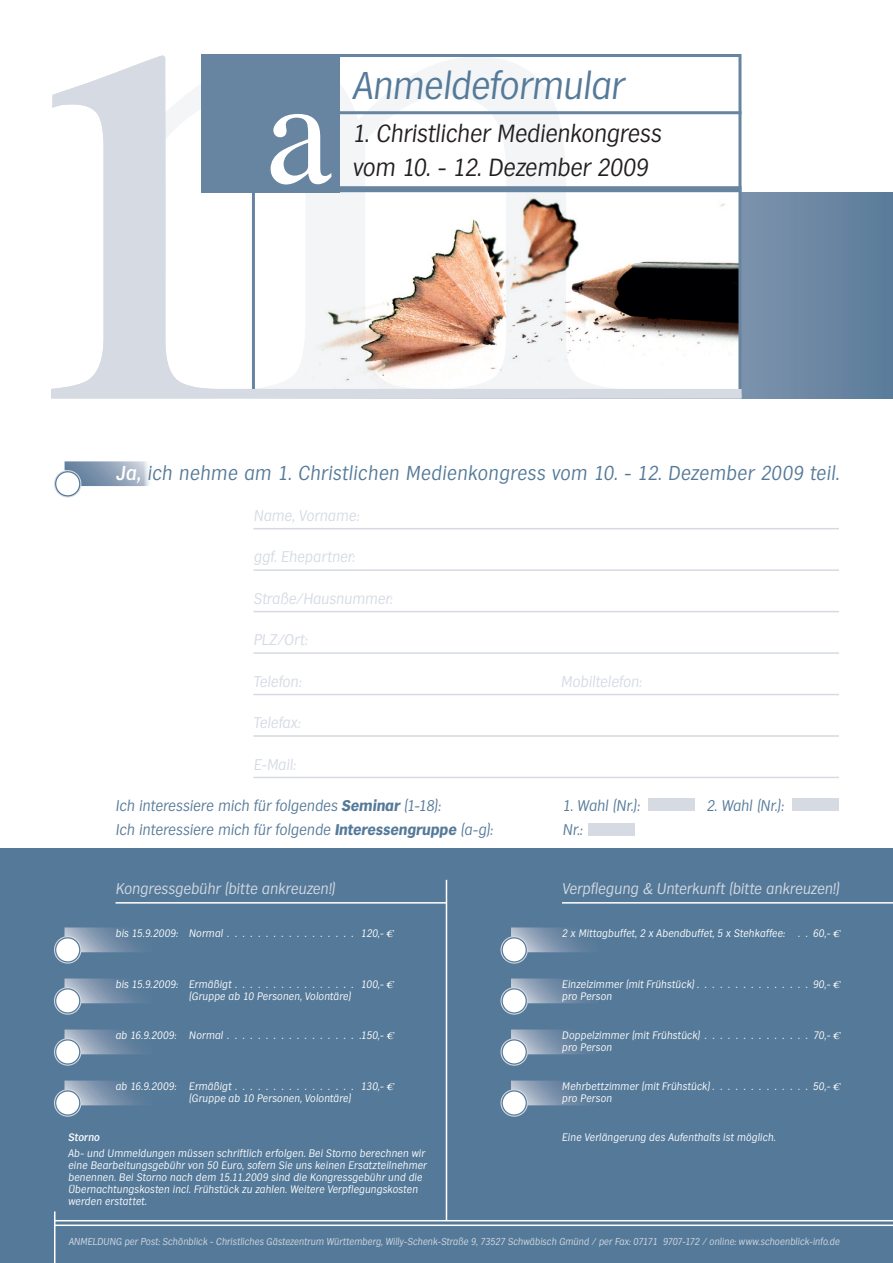
<style>
.page{position:relative;width:893px;height:1263px;background:#fff}
.page>*{position:absolute;margin:0;border:0;box-sizing:border-box;transform-origin:0 0}
.t1{font:150px "Times";color:#fff}
.t2{font:italic 300 37.5px "Hamburg";letter-spacing:-.005em;color:#557a99}
.t3{font:italic 300 24px "Hamburg";letter-spacing:-.005em;color:#231f20}
.t4{font:italic 300 19.5px "Hamburg";letter-spacing:.02em;color:#557a99}
.t5{font:italic 300 15px "Hamburg";letter-spacing:.01em;color:#d5dae3}
.t6{font:italic 300 15px "Hamburg";letter-spacing:.005em;color:#557a99}
.t7{font:italic 300 10.5px/12px "Hamburg";letter-spacing:.02em;color:#fff}
.t8{font:italic 500 10.5px "Hamburg";letter-spacing:.02em;color:#fff}
.t9{font:italic 300 9.75px "Hamburg";letter-spacing:.01em;color:#d5dae3}
.s1{font-weight:500;color:#fff}
.s2{font-weight:700}
.s3{font-family:"Times";font-weight:400}
</style>
<div class="page">
<svg style="left:741px;top:192px;width:152px;height:206px;background:#6b87a3"></svg>
<hr style="left:253px;top:528px;width:586px;height:1px;background:#d5dae3">
<hr style="left:253px;top:569px;width:586px;height:2px;background:#d5dae3">
<hr style="left:253px;top:611px;width:586px;height:1px;background:#d5dae3">
<hr style="left:253px;top:652px;width:586px;height:2px;background:#d5dae3">
<hr style="left:253px;top:694px;width:586px;height:1px;background:#d5dae3">
<hr style="left:253px;top:735px;width:586px;height:2px;background:#d5dae3">
<hr style="left:253px;top:777px;width:586px;height:1px;background:#d5dae3">
<div style="left:0;top:849px;width:893px;height:414px;background:#557a99"></div>
<hr style="left:55px;top:1224px;width:838px;height:2px;background:#fff">
<hr style="left:55px;top:1220px;width:838px;height:1px;background:#fff">
<hr style="left:116px;top:902px;width:330px;height:1px;background:#fff">
<hr style="left:54px;top:1211px;width:2px;height:52px;background:#fff">
<hr style="left:446px;top:880px;width:1px;height:340px;background:#fff">
<hr style="left:562px;top:902px;width:331px;height:1px;background:#fff">
<svg style="left:65px;top:461px;width:84px;height:25px;background:#94a6bb"></svg>
<svg style="left:54px;top:470px;width:27px;height:27px"></svg>
<svg style="left:55px;top:471px;width:25px;height:25px"></svg>
<div style="left:56px;top:472px;width:23px;height:23px;background:#fff;border-radius:50%"></div>
<svg style="left:65px;top:927px;width:75px;height:25px"></svg>
<svg style="left:54px;top:936px;width:27px;height:27px"></svg>
<svg style="left:55px;top:937px;width:25px;height:25px"></svg>
<div style="left:56px;top:938px;width:23px;height:23px;background:#fff;border-radius:50%"></div>
<svg style="left:511px;top:927px;width:75px;height:25px"></svg>
<svg style="left:500px;top:936px;width:28px;height:27px"></svg>
<svg style="left:502px;top:937px;width:25px;height:25px"></svg>
<div style="left:503px;top:938px;width:23px;height:23px;background:#fff;border-radius:50%"></div>
<svg style="left:65px;top:978px;width:75px;height:25px"></svg>
<svg style="left:54px;top:987px;width:27px;height:28px"></svg>
<svg style="left:55px;top:988px;width:25px;height:25px"></svg>
<div style="left:56px;top:989px;width:23px;height:23px;background:#fff;border-radius:50%"></div>
<svg style="left:511px;top:978px;width:75px;height:25px"></svg>
<svg style="left:500px;top:987px;width:28px;height:28px"></svg>
<svg style="left:502px;top:988px;width:25px;height:25px"></svg>
<div style="left:503px;top:989px;width:23px;height:23px;background:#fff;border-radius:50%"></div>
<svg style="left:65px;top:1029px;width:75px;height:25px"></svg>
<svg style="left:54px;top:1038px;width:27px;height:28px"></svg>
<svg style="left:55px;top:1039px;width:25px;height:25px"></svg>
<div style="left:56px;top:1040px;width:23px;height:23px;background:#fff;border-radius:50%"></div>
<svg style="left:511px;top:1029px;width:75px;height:25px"></svg>
<svg style="left:500px;top:1038px;width:28px;height:28px"></svg>
<svg style="left:502px;top:1039px;width:25px;height:25px"></svg>
<div style="left:503px;top:1040px;width:23px;height:23px;background:#fff;border-radius:50%"></div>
<svg style="left:65px;top:1080px;width:75px;height:25px"></svg>
<svg style="left:54px;top:1089px;width:27px;height:28px"></svg>
<svg style="left:55px;top:1090px;width:25px;height:25px"></svg>
<div style="left:56px;top:1091px;width:23px;height:23px;background:#fff;border-radius:50%"></div>
<svg style="left:511px;top:1080px;width:75px;height:25px"></svg>
<svg style="left:500px;top:1089px;width:28px;height:28px"></svg>
<svg style="left:502px;top:1090px;width:25px;height:25px"></svg>
<div style="left:503px;top:1091px;width:23px;height:23px;background:#fff;border-radius:50%"></div>
<svg style="left:51px;top:55px;width:690px;height:343px"></svg>
<div style="left:792px;top:798px;width:47px;height:13px;background:#d5dae3"></div>
<div style="left:648px;top:798px;width:47px;height:13px;background:#d5dae3"></div>
<div style="left:588px;top:823px;width:46px;height:13px;background:#d5dae3"></div>
<h1 class="t1" style="left:265px;top:-7px;width:68px">a</h1>
<h2 class="t2" style="left:352px;top:63px;width:272px">Anmeldeformular</h2>
<h3 class="t3" style="left:352px;top:119px;width:310px">1. Christlicher Medienkongress</h3>
<h3 class="t3" style="left:352px;top:153px;width:297px">vom 10. - 12. Dezember 2009</h3>
<h3 class="t4" style="left:116px;top:461px;width:724px"><span class="s1">Ja,</span> ich nehme am 1. Christlichen Medienkongress vom 10. - 12. Dezember 2009 teil.</h3>
<h3 class="t5" style="left:253px;top:507px;width:107px">Name, Vorname:</h3>
<h3 class="t5" style="left:253px;top:548px;width:103px">ggf. Ehepartner:</h3>
<h3 class="t5" style="left:253px;top:590px;width:140px">Straße/Hausnummer:</h3>
<h3 class="t5" style="left:253px;top:631px;width:55px">PLZ/Ort:</h3>
<h3 class="t5" style="left:253px;top:672px;width:49px">Telefon:</h3>
<h3 class="t5" style="left:561px;top:672px;width:82px">Mobiltelefon:</h3>
<h3 class="t5" style="left:253px;top:714px;width:48px">Telefax:</h3>
<h3 class="t5" style="left:253px;top:755px;width:44px">E-Mail:</h3>
<h3 class="t6" style="left:116px;top:796px;width:326px">Ich interessiere mich für folgendes <span class="s2">Seminar</span> (1-18):</h3>
<h3 class="t6" style="left:563px;top:796px;width:78px">1. Wahl (Nr.):</h3>
<h3 class="t6" style="left:707px;top:796px;width:78px">2. Wahl (Nr.):</h3>
<h3 class="t6" style="left:116px;top:820px;width:379px">Ich interessiere mich für folgende <span class="s2">Interessengruppe</span> (a-g):</h3>
<h3 class="t6" style="left:563px;top:820px;width:21px">Nr.:</h3>
<h3 class="t5" style="left:116px;top:879px;width:221px">Kongressgebühr (bitte ankreuzen!)</h3>
<h3 class="t5" style="left:562px;top:879px;width:279px">Verpflegung &amp; Unterkunft (bitte ankreuzen!)</h3>
<p class="t7" style="left:115px;top:927px;width:281px">bis 15.9.2009: Normal . . . . . . . . . . . . . . . . . 120,- <span class="s3">€</span></p>
<p class="t7" style="left:562px;top:927px;width:234px">2 x Mittagbuffet, 2 x Abendbuffet, 5 x Stehkaffee: ..</p>
<p class="t7" style="left:813px;top:927px;width:30px">60,- <span class="s3">€</span></p>
<p class="t7" style="left:189px;top:978px;width:207px;text-indent:-73px">bis 15.9.2009: Ermäßigt . . . . . . . . . . . . . . . . 100,- <span class="s3">€ </span>(Gruppe ab 10 Personen, Volontäre)</p>
<p class="t7" style="left:115px;top:1029px;width:281px">ab 16.9.2009: Normal . . . . . . . . . . . . . . . . . 150,- <span class="s3">€</span></p>
<p class="t7" style="left:189px;top:1080px;width:207px;text-indent:-74px">ab 16.9.2009: Ermäßigt . . . . . . . . . . . . . . . . 130,- <span class="s3">€ </span>(Gruppe ab 10 Personen, Volontäre)</p>
<p class="t7" style="left:562px;top:978px;width:281px">Einzelzimmer (mit Frühstück) . . . . . . . . . . . . . . . 90,- <span class="s3">€ </span>pro Person</p>
<p class="t7" style="left:562px;top:1029px;width:142px">Doppelzimmer (mit Frühstück) ..............</p>
<p class="t7" style="left:813px;top:1029px;width:29px">70,- <span class="s3">€</span></p>
<p class="t7" style="left:562px;top:1041px;width:51px">pro Person</p>
<p class="t7" style="left:562px;top:1080px;width:281px">Mehrbettzimmer (mit Frühstück) . . . . . . . . . . . . . 50,- <span class="s3">€ </span>pro Person</p>
<p class="t8" style="left:68px;top:1131px;width:33px">Storno</p>
<p class="t7" style="left:68px;top:1147px;width:360px">Ab- und Ummeldungen müssen schriftlich erfolgen. Bei Storno berechnen wir eine Bearbeitungsgebühr von 50 Euro, sofern Sie uns keinen Ersatzteilnehmer benennen. Bei Storno nach dem 15.11.2009 sind die Kongressgebühr und die Übernachtungskosten incl. Frühstück zu zahlen. Weitere Verpflegungskosten werden erstattet.</p>
<p class="t7" style="left:562px;top:1131px;width:215px">Eine Verlängerung des Aufenthalts ist möglich.</p>
<p class="t9" style="left:69px;top:1236px;width:13px">Anmeldun</p>
<p class="t9" style="left:116px;top:1236px;width:725px">g per Post: Schönblick - Christliches Gästezentrum Württemberg, Willy-Schenk-Straße 9, 73527 Schwäbisch Gmünd / per Fax: 07171 9707-172 / online: www.schoenblick-info.de</p>
</div>
